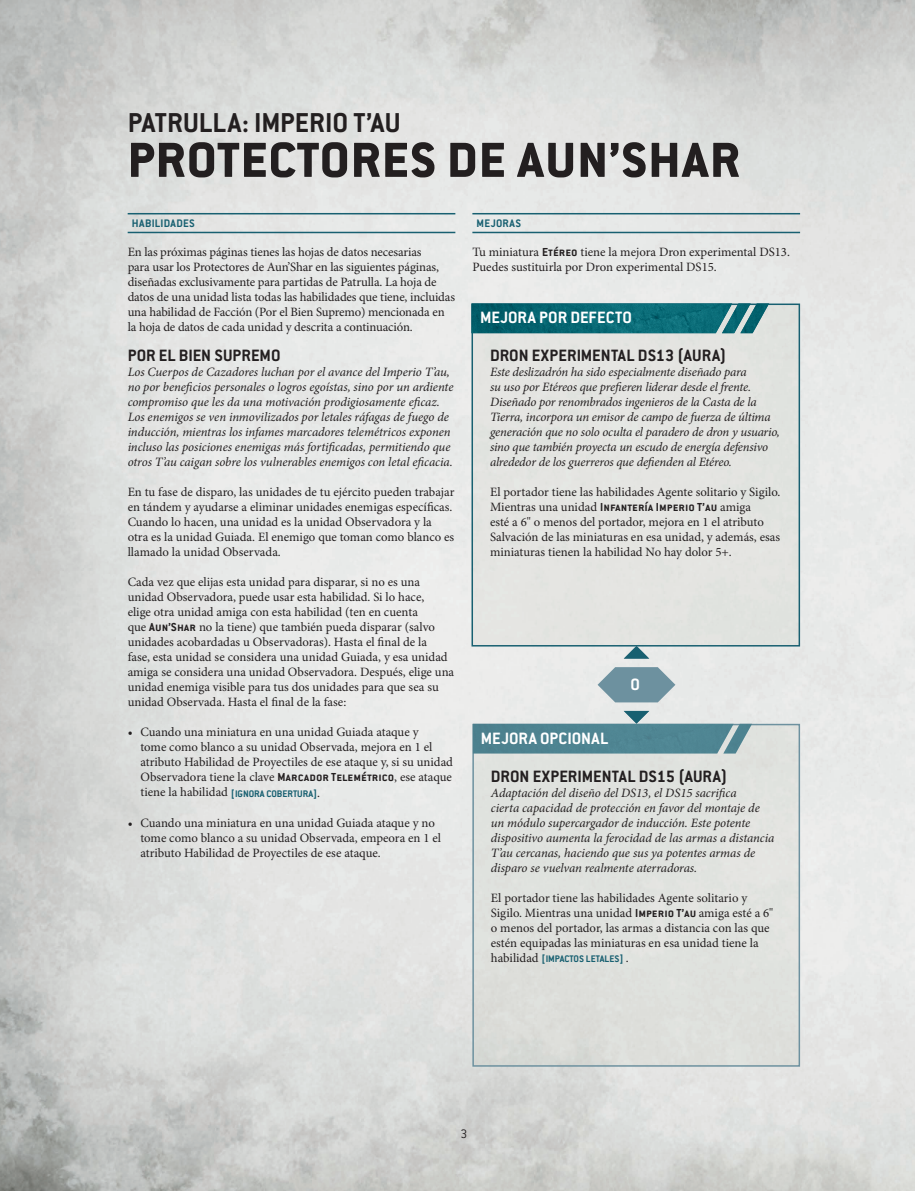
<style>
.page{position:relative;width:915px;height:1191px;background:#fff}
.page>*{position:absolute;margin:0;border:0;box-sizing:border-box;transform-origin:0 0}
.t1{font:800 54px "Conduit ITC Std";letter-spacing:.02em;color:#231f20}
.t2{font:700 30px "Conduit ITC Std";color:#231f20}
.t3{font:700 18px "Conduit ITC Std";color:#231f20}
.t4{font:700 18px "Conduit ITC Std";letter-spacing:.005em;color:#fff}
.t5{font:300 13.5px "Conduit ITC Std";color:#231f20}
.t6{font:12.75px/15px "Minion Pro";color:#231f20}
.t7{font:italic 12.75px/15px "Minion Pro";letter-spacing:-.01em;color:#231f20}
.t8{font:700 12px "Conduit ITC Std";letter-spacing:.03em;color:#186071}
.t9{font:700 10.5px "Conduit ITC Std";color:#186071}
.s1{font-family:"Conduit ITC Std";font-weight:700}
.s2{font-family:"Conduit ITC Std";font-weight:700;font-size:10.5px;color:#186071}
.s3{font-family:"Minion Pro";font-weight:400;font-size:12.75px;color:#231f20}
</style>
<div class="page">
<img style="left:0;top:0;width:914px;height:1191px">
<hr style="left:128px;top:232px;width:327px;height:1px;background:#186071">
<hr style="left:128px;top:213px;width:327px;height:1px;background:#186071">
<hr style="left:472px;top:232px;width:327px;height:1px;background:#186071">
<hr style="left:472px;top:213px;width:327px;height:1px;background:#186071">
<div style="left:472px;top:304px;width:327px;height:342px;background:#e4e4e1"></div>
<div style="left:471px;top:303px;width:328px;height:343px;border:2px solid #186071"></div>
<div style="left:473px;top:724px;width:326px;height:342px;background:#dfe2de"></div>
<div style="left:472px;top:724px;width:327px;height:342px;border:2px solid #6d919f"></div>
<img style="left:471px;top:303px;width:297px;height:30px">
<svg style="left:472px;top:646px;width:279px;height:107px"></svg>
<h2 class="t2" style="left:128px;top:104px;width:274px">PATRULLA: IMPERIO T’AU</h2>
<h1 class="t1" style="left:128px;top:127px;width:613px">PROTECTORES DE AUN’SHAR</h1>
<p class="t8" style="left:132px;top:216px;width:64px">HABILIDADES</p>
<p class="t6" style="left:128px;top:245px;width:329px">En las próximas páginas tienes las hojas de datos necesarias<br>para usar los Protectores de Aun’Shar en las siguientes páginas, diseñadas exclusivamente para partidas de Patrulla. La hoja de datos de una unidad lista todas las habilidades que tiene, incluidas una habilidad de Facción (Por el Bien Supremo) mencionada en la hoja de datos de cada unidad y descrita a continuación.</p>
<h3 class="t3" style="left:128px;top:345px;width:154px">POR EL BIEN SUPREMO</h3>
<p class="t7" style="left:128px;top:365px;width:327px">Los Cuerpos de Cazadores luchan por el avance del Imperio T’au, no por beneficios personales o logros egoístas, sino por un ardiente compromiso que les da una motivación prodigiosamente eficaz.<br>Los enemigos se ven inmovilizados por letales ráfagas de fuego de inducción, mientras los infames marcadores telemétricos exponen incluso las posiciones enemigas más fortificadas, permitiendo que otros T’au caigan sobre los vulnerables enemigos con letal eficacia.</p>
<p class="t6" style="left:128px;top:485px;width:328px">En tu fase de disparo, las unidades de tu ejército pueden trabajar en tándem y ayudarse a eliminar unidades enemigas específicas.<br>Cuando lo hacen, una unidad es la unidad Observadora y la otra es la unidad Guiada. El enemigo que toman como blanco es llamado la unidad Observada.</p>
<p class="t6" style="left:128px;top:575px;width:328px">Cada vez que elijas esta unidad para disparar, si no es una unidad Observadora, puede usar esta habilidad. Si lo hace,<br>elige otra unidad amiga con esta habilidad (ten en cuenta<br>que <span class="s1">Aun’Shar</span> no la tiene) que también pueda disparar (salvo unidades acobardadas u Observadoras). Hasta el final de la<br>fase, esta unidad se considera una unidad Guiada, y esa unidad amiga se considera una unidad Observadora. Después, elige una unidad enemiga visible para tus dos unidades para que sea su unidad Observada. Hasta el final de la fase:</p>
<p class="t6" style="left:140px;top:725px;width:314px;text-indent:-13px">• Cuando una miniatura en una unidad Guiada ataque y<br>tome como blanco a su unidad Observada, mejora en 1 el atributo Habilidad de Proyectiles de ese ataque y, si su unidad Observadora tiene la clave <span class="s1">Marcador Telemétrico</span>, ese ataque tiene la habilidad <span class="s2">[IGNORA COBERTURA]</span>.</p>
<p class="t6" style="left:140px;top:815px;width:302px;text-indent:-13px">• Cuando una miniatura en una unidad Guiada ataque y no tome como blanco a su unidad Observada, empeora en 1 el atributo Habilidad de Proyectiles de ese ataque.</p>
<p class="t8" style="left:476px;top:216px;width:46px">MEJORAS</p>
<p class="t6" style="left:472px;top:245px;width:319px">Tu miniatura <span class="s1">Etéreo</span> tiene la mejora Dron experimental DS13.<br>Puedes sustituirla por Dron experimental DS15.</p>
<h3 class="t4" style="left:480px;top:307px;width:153px">MEJORA POR DEFECTO</h3>
<h3 class="t3" style="left:490px;top:345px;width:238px">DRON EXPERIMENTAL DS13 (AURA)</h3>
<p class="t7" style="left:490px;top:365px;width:291px">Este deslizadrón ha sido especialmente diseñado para<br>su uso por Etéreos que prefieren liderar desde el frente.<br>Diseñado por renombrados ingenieros de la Casta de la Tierra, incorpora un emisor de campo de fuerza de última generación que no solo oculta el paradero de dron y usuario, sino que también proyecta un escudo de energía defensivo alrededor de los guerreros que defienden al Etéreo.</p>
<p class="t6" style="left:490px;top:485px;width:292px">El portador tiene las habilidades Agente solitario y Sigilo.<br>Mientras una unidad <span class="s1">Infantería Imperio T’au</span> amiga<br>esté a 6" o menos del portador, mejora en 1 el atributo Salvación de las miniaturas en esa unidad, y además, esas miniaturas tienen la habilidad No hay dolor 5+.</p>
<h3 class="t4" style="left:480px;top:727px;width:129px">MEJORA OPCIONAL</h3>
<h3 class="t4" style="left:630px;top:674px;width:11px">O</h3>
<h3 class="t3" style="left:490px;top:765px;width:238px">DRON EXPERIMENTAL DS15 (AURA)</h3>
<p class="t7" style="left:490px;top:785px;width:285px">Adaptación del diseño del DS13, el DS15 sacrifica<br>cierta capacidad de protección en favor del montaje de un módulo supercargador de inducción. Este potente dispositivo aumenta la ferocidad de las armas a distancia T’au cercanas, haciendo que sus ya potentes armas de disparo se vuelvan realmente aterradoras.</p>
<p class="t6" style="left:490px;top:890px;width:284px">El portador tiene las habilidades Agente solitario y Sigilo. Mientras una unidad <span class="s1">Imperio T’au</span> amiga esté a 6" o menos del portador, las armas a distancia con las que estén equipadas las miniaturas en esa unidad tiene la</p>
<p class="t9" style="left:490px;top:952px;width:139px"><span class="s3">habilidad</span> [IMPACTOS LETALES] <span class="s3">.</span></p>
<p class="t5" style="left:460px;top:1126px;width:8px">3</p>
</div>
